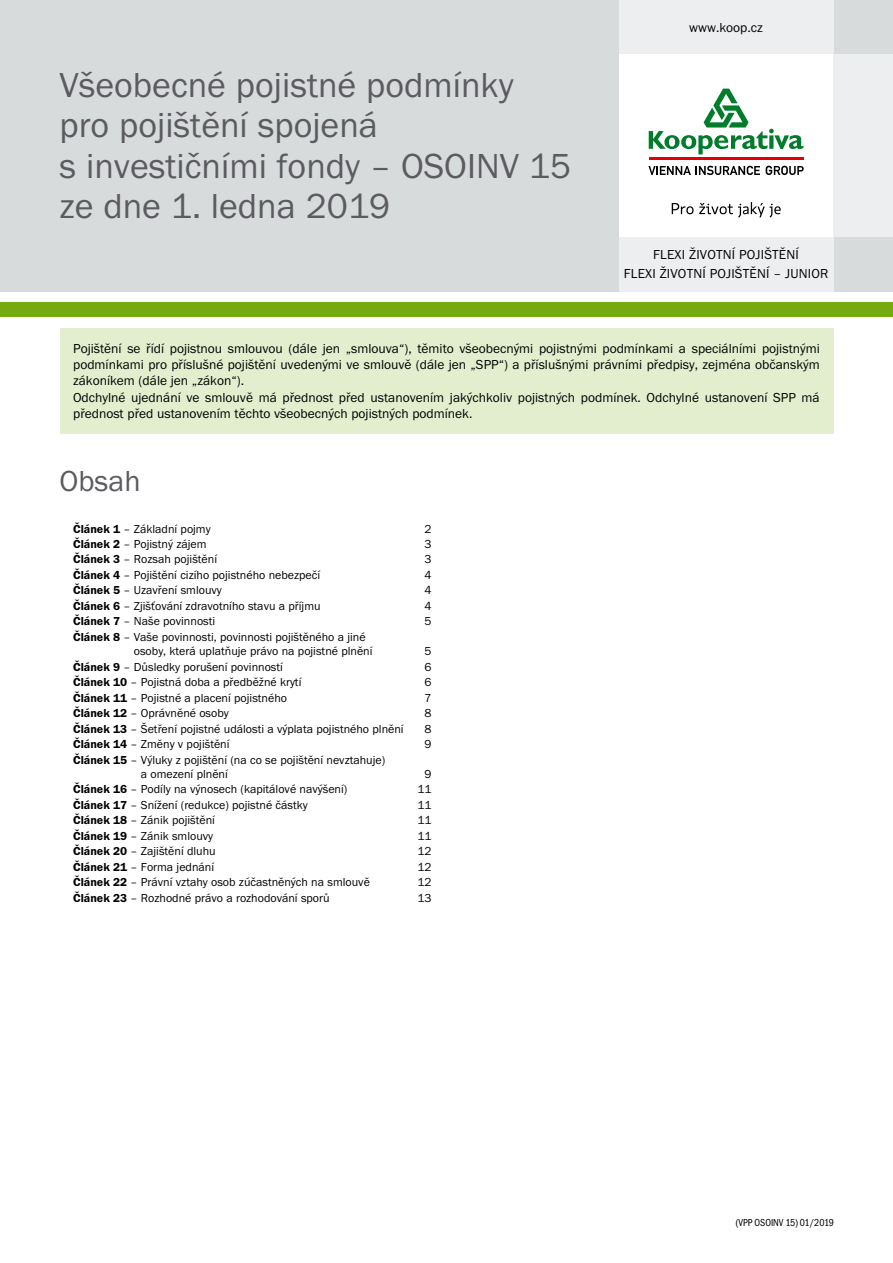
<style>
.page{position:relative;width:893px;height:1263px;background:#fff}
.page>*{position:absolute;margin:0;border:0;box-sizing:border-box;transform-origin:0 0}
.t1{font:36px/40.5px "Franklin Got Itc TOT Boo";color:#5c5b60}
.t2{font:30px "Franklin Got Itc TOT Boo";color:#5c5b60}
.t3{font:13.5px/16.2px "Franklin Got Itc TOT Boo";color:#000}
.t4{font:12px/14.4px "Franklin Got Itc TOT Boo";color:#000}
.t5{font:10.5px "Franklin Got Itc TOT Boo Con";color:#000;scale:.96 1}
.s1{font-family:"Franklin Got Itc TOT Dem"}
</style>
<div class="page">
<div style="left:0;top:0;width:893px;height:291px;background:#d8dbdc"></div>
<div style="left:0;top:303px;width:893px;height:14px;background:#75ab11"></div>
<div style="left:619px;top:0;width:214px;height:291px;background:#edeeef"></div>
<div style="left:619px;top:54px;width:214px;height:183px;background:#fff"></div>
<div style="left:833px;top:54px;width:60px;height:183px;background:#edeeef"></div>
<hr style="left:649px;top:157px;width:154px;height:2px;background:#e60005">
<svg style="left:649px;top:89px;width:154px;height:65px"></svg>
<svg style="left:672px;top:202px;width:109px;height:16px"></svg>
<svg style="left:648px;top:166px;width:112px;height:9px"></svg>
<svg style="left:766px;top:166px;width:38px;height:9px"></svg>
<div style="left:60px;top:328px;width:773px;height:105px;background:#e2eece"></div>
<h1 class="t1" style="left:60px;top:65px;width:513px">Všeobecné pojistné podmínky pro pojištění spojená<br>s investičními fondy – OSOINV 15 ze dne 1. ledna 2019</h1>
<p class="t3" style="left:689px;top:19px;width:75px">www.koop.cz</p>
<p class="t3" style="left:624px;top:245px;width:206px;line-height:19.5px;text-align:center">FLEXI ŽIVOTNÍ POJIŠTĚNÍ<br>FLEXI ŽIVOTNÍ POJIŠTĚNÍ – JUNIOR</p>
<p class="t3" style="left:73px;top:341px;width:748px">Pojištění se řídí pojistnou smlouvou (dále jen „smlouva“), těmito všeobecnými pojistnými podmínkami a speciálními pojistnými podmínkami pro příslušné pojištění uvedenými ve smlouvě (dále jen „SPP“) a příslušnými právními předpisy, zejména občanským zákoníkem (dále jen „zákon“).<br>Odchylné ujednání ve smlouvě má přednost před ustanovením jakýchkoliv pojistných podmínek. Odchylné ustanovení SPP má přednost před ustanovením těchto všeobecných pojistných podmínek.</p>
<h2 class="t2" style="left:60px;top:464px;width:83px">Obsah</h2>
<p class="t4" style="left:73px;top:521px;width:139px"><span class="s1">Článek 1</span> – Základní pojmy</p>
<p class="t4" style="left:425px;top:521px;width:9px">2</p>
<p class="t4" style="left:73px;top:537px;width:135px"><span class="s1">Článek 2</span> – Pojistný zájem</p>
<p class="t4" style="left:425px;top:537px;width:9px">3</p>
<p class="t4" style="left:73px;top:552px;width:145px"><span class="s1">Článek 3</span> – Rozsah pojištění</p>
<p class="t4" style="left:425px;top:552px;width:9px">3</p>
<p class="t4" style="left:73px;top:568px;width:249px"><span class="s1">Článek 4</span> – Pojištění cizího pojistného nebezpečí</p>
<p class="t4" style="left:425px;top:568px;width:9px">4</p>
<p class="t4" style="left:73px;top:583px;width:150px"><span class="s1">Článek 5</span> – Uzavření smlouvy</p>
<p class="t4" style="left:425px;top:583px;width:9px">4</p>
<p class="t4" style="left:73px;top:599px;width:249px"><span class="s1">Článek 6</span> – Zjišťování zdravotního stavu a příjmu</p>
<p class="t4" style="left:425px;top:599px;width:9px">4</p>
<p class="t4" style="left:73px;top:614px;width:144px"><span class="s1">Článek 7</span> – Naše povinnosti</p>
<p class="t4" style="left:425px;top:614px;width:9px">5</p>
<p class="t4" style="left:134px;top:630px;width:240px;text-indent:-61px"><span class="s1">Článek 8</span> – Vaše povinnosti, povinnosti pojištěného a jiné osoby, která uplatňuje právo na pojistné plnění</p>
<p class="t4" style="left:425px;top:644px;width:9px">5</p>
<p class="t4" style="left:73px;top:660px;width:211px"><span class="s1">Článek 9</span> – Důsledky porušení povinností</p>
<p class="t4" style="left:425px;top:660px;width:9px">6</p>
<p class="t4" style="left:73px;top:675px;width:230px"><span class="s1">Článek 10</span> – Pojistná doba a předběžné krytí</p>
<p class="t4" style="left:425px;top:675px;width:9px">6</p>
<p class="t4" style="left:73px;top:691px;width:215px"><span class="s1">Článek 11</span> – Pojistné a placení pojistného</p>
<p class="t4" style="left:425px;top:691px;width:9px">7</p>
<p class="t4" style="left:73px;top:706px;width:157px"><span class="s1">Článek 12</span> – Oprávněné osoby</p>
<p class="t4" style="left:425px;top:706px;width:9px">8</p>
<p class="t4" style="left:73px;top:721px;width:332px"><span class="s1">Článek 13</span> – Šetření pojistné události a výplata pojistného plnění</p>
<p class="t4" style="left:425px;top:721px;width:9px">8</p>
<p class="t4" style="left:73px;top:737px;width:158px"><span class="s1">Článek 14</span> – Změny v pojištění</p>
<p class="t4" style="left:425px;top:737px;width:9px">9</p>
<p class="t4" style="left:141px;top:752px;width:246px;text-indent:-68px"><span class="s1">Článek 15</span> – Výluky z pojištění (na co se pojištění nevztahuje) a omezení plnění</p>
<p class="t4" style="left:425px;top:767px;width:9px">9</p>
<p class="t4" style="left:73px;top:782px;width:276px"><span class="s1">Článek 16</span> – Podíly na výnosech (kapitálové navýšení)</p>
<p class="t4" style="left:417px;top:782px;width:16px">11</p>
<p class="t4" style="left:73px;top:798px;width:236px"><span class="s1">Článek 17</span> – Snížení (redukce) pojistné částky</p>
<p class="t4" style="left:417px;top:798px;width:16px">11</p>
<p class="t4" style="left:73px;top:813px;width:143px"><span class="s1">Článek 18</span> – Zánik pojištění</p>
<p class="t4" style="left:417px;top:813px;width:16px">11</p>
<p class="t4" style="left:73px;top:829px;width:142px"><span class="s1">Článek 19</span> – Zánik smlouvy</p>
<p class="t4" style="left:417px;top:829px;width:16px">11</p>
<p class="t4" style="left:73px;top:844px;width:144px"><span class="s1">Článek 20</span> – Zajištění dluhu</p>
<p class="t4" style="left:417px;top:844px;width:16px">12</p>
<p class="t4" style="left:73px;top:860px;width:143px"><span class="s1">Článek 21</span> – Forma jednání</p>
<p class="t4" style="left:417px;top:860px;width:16px">12</p>
<p class="t4" style="left:73px;top:875px;width:298px"><span class="s1">Článek 22</span> – Právní vztahy osob zúčastněných na smlouvě</p>
<p class="t4" style="left:417px;top:875px;width:16px">12</p>
<p class="t4" style="left:73px;top:891px;width:258px"><span class="s1">Článek 23</span> – Rozhodné právo a rozhodování sporů</p>
<p class="t4" style="left:417px;top:891px;width:16px">13</p>
<p class="t5" style="left:736px;top:1217px;width:104px">(VPP OSOINV 15) 01/2019</p>
</div>
